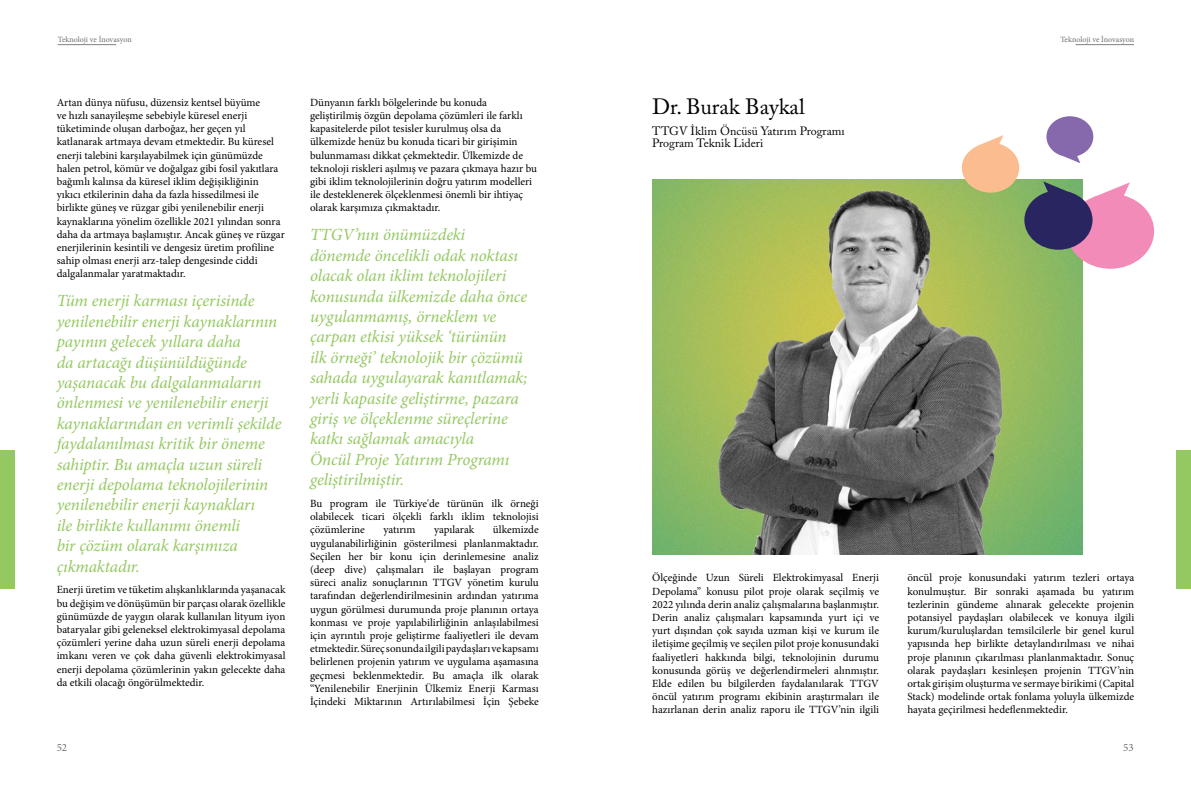
<style>
.page{position:relative;width:1191px;height:794px;background:#fff}
.page>*{position:absolute;margin:0;border:0;box-sizing:border-box;transform-origin:0 0}
.t1{font:22px "Adobe Caslon Pro";color:#000}
.t2{font:italic 17px/20.4px "Minion Pro";letter-spacing:-.005em;color:#94c861}
.t3{font:12px/12px "Adobe Caslon Pro";color:#000}
.t4{font:11px/13.2px "Minion Pro";color:#000;text-align:justify}
.t5{font:11px "Minion Pro";color:#6d6e71}
.t6{font:8px "Minion Pro";letter-spacing:-.005em;color:#6d6e71}
</style>
<div class="page">
<hr style="left:58px;top:44px;width:58px;height:1px;background:#808285">
<hr style="left:1075px;top:44px;width:59px;height:1px;background:#808285">
<img style="left:652px;top:179px;width:430px;height:375px">
<div style="left:1176px;top:450px;width:15px;height:139px;background:#94c861"></div>
<div style="left:0;top:450px;width:14px;height:139px;background:#94c861"></div>
<svg style="left:961px;top:116px;width:193px;height:153px"></svg>
<p class="t6" style="left:58px;top:34px;width:75px">Teknoloji ve İnovasyon</p>
<p class="t6" style="left:1060px;top:34px;width:75px">Teknoloji ve İnovasyon</p>
<p class="t4" style="left:57px;top:96px;width:229px;text-align:left">Artan dünya nüfusu, düzensiz kentsel büyüme<br>ve hızlı sanayileşme sebebiyle küresel enerji tüketiminde oluşan darboğaz, her geçen yıl katlanarak artmaya devam etmektedir. Bu küresel enerji talebini karşılayabilmek için günümüzde halen petrol, kömür ve doğalgaz gibi fosil yakıtlara bağımlı kalınsa da küresel iklim değişikliğinin yıkıcı etkilerinin daha da fazla hissedilmesi ile birlikte güneş ve rüzgar gibi yenilenebilir enerji kaynaklarına yönelim özellikle 2021 yılından sonra daha da artmaya başlamıştır. Ancak güneş ve rüzgar enerjilerinin kesintili ve dengesiz üretim profiline sahip olması enerji arz-talep dengesinde ciddi dalgalanmalar yaratmaktadır.</p>
<p class="t2" style="left:57px;top:291px;width:226px">Tüm enerji karması içerisinde yenilenebilir enerji kaynaklarının payının gelecek yıllara daha<br>da artacağı düşünüldüğünde yaşanacak bu dalgalanmaların önlenmesi ve yenilenebilir enerji kaynaklarından en verimli şekilde faydalanılması kritik bir öneme sahiptir. Bu amaçla uzun süreli enerji depolama teknolojilerinin yenilenebilir enerji kaynakları<br>ile birlikte kullanımı önemli<br>bir çözüm olarak karşımıza çıkmaktadır.</p>
<p class="t4" style="left:57px;top:583px;width:230px">Enerji üretim ve tüketim alışkanlıklarında yaşanacak bu değişim ve dönüşümün bir parçası olarak özellikle günümüzde de yaygın olarak kullanılan lityum iyon bataryalar gibi geleneksel elektrokimyasal depolama çözümleri yerine daha uzun süreli enerji depolama imkanı veren ve çok daha güvenli elektrokimyasal enerji depolama çözümlerinin yakın gelecekte daha da etkili olacağı öngörülmektedir.</p>
<p class="t4" style="left:310px;top:96px;width:228px;text-align:left">Dünyanın farklı bölgelerinde bu konuda geliştirilmiş özgün depolama çözümleri ile farklı kapasitelerde pilot tesisler kurulmuş olsa da ülkemizde henüz bu konuda ticari bir girişimin bulunmaması dikkat çekmektedir. Ülkemizde de teknoloji riskleri aşılmış ve pazara çıkmaya hazır bu gibi iklim teknolojilerinin doğru yatırım modelleri ile desteklenerek ölçeklenmesi önemli bir ihtiyaç olarak karşımıza çıkmaktadır.</p>
<p class="t2" style="left:310px;top:225px;width:219px">TTGV’nın önümüzdeki dönemde öncelikli odak noktası olacak olan iklim teknolojileri konusunda ülkemizde daha önce uygulanmamış, örneklem ve çarpan etkisi yüksek ‘türünün<br>ilk örneği’ teknolojik bir çözümü sahada uygulayarak kanıtlamak; yerli kapasite geliştirme, pazara giriş ve ölçeklenme süreçlerine katkı sağlamak amacıyla<br>Öncül Proje Yatırım Programı geliştirilmiştir.</p>
<p class="t4" style="left:310px;top:497px;width:230px">Bu program ile Türkiye'de türünün ilk örneği olabilecek ticari ölçekli farklı iklim teknolojisi çözümlerine</p>
<p class="t4" style="left:310px;top:523px;width:230px;text-indent:183px">ülkemizde uygulanabilirliğinin gösterilmesi planlanmaktadır.<br>Seçilen her bir konu için derinlemesine analiz (deep dive) çalışmaları ile başlayan program süreci analiz sonuçlarının TTGV yönetim kurulu tarafından değerlendirilmesinin ardından yatırıma uygun görülmesi durumunda proje planının ortaya konması ve proje yapılabilirliğinin anlaşılabilmesi için ayrıntılı proje geliştirme faaliyetleri ile devam etmektedir. Süreç sonunda ilgili paydaşları ve kapsamı belirlenen projenin yatırım ve uygulama aşamasına geçmesi beklenmektedir. Bu amaçla ilk olarak “Yenilenebilir Enerjinin Ülkemiz Enerji Karması İçindeki Miktarının Artırılabilmesi İçin Şebeke</p>
<p class="t4" style="left:383px;top:523px;width:34px">yatırım</p>
<p class="t4" style="left:434px;top:523px;width:42px">yapılarak</p>
<h1 class="t1" style="left:652px;top:94px;width:154px">Dr. Burak Baykal</h1>
<p class="t3" style="left:652px;top:124px;width:194px">TTGV İklim Öncüsü Yatırım Programı<br>Program Teknik Lideri</p>
<p class="t4" style="left:652px;top:571px;width:228px">Ölçeğinde Uzun Süreli Elektrokimyasal Enerji Depolama” konusu pilot proje olarak seçilmiş ve 2022 yılında derin analiz çalışmalarına başlanmıştır.<br>Derin analiz çalışmaları kapsamında yurt içi ve yurt dışından çok sayıda uzman kişi ve kurum ile iletişime geçilmiş ve seçilen pilot proje konusundaki faaliyetleri hakkında bilgi, teknolojinin durumu konusunda görüş ve değerlendirmeleri alınmıştır.<br>Elde edilen bu bilgilerden faydalanılarak TTGV öncül yatırım programı ekibinin araştırmaları ile hazırlanan derin analiz raporu ile TTGV’nin ilgili</p>
<p class="t4" style="left:907px;top:571px;width:228px">öncül proje konusundaki yatırım tezleri ortaya konulmuştur. Bir sonraki aşamada bu yatırım tezlerinin gündeme alınarak gelecekte projenin potansiyel paydaşları olabilecek ve konuya ilgili kurum/kuruluşlardan temsilcilerle bir genel kurul yapısında hep birlikte detaylandırılması ve nihai proje planının çıkarılması planlanmaktadır. Sonuç olarak paydaşları kesinleşen projenin TTGV’nin ortak girişim oluşturma ve sermaye birikimi (Capital Stack) modelinde ortak fonlama yoluyla ülkemizde hayata geçirilmesi hedeflenmektedir.</p>
<p class="t5" style="left:57px;top:740px;width:12px">52</p>
<p class="t5" style="left:1123px;top:740px;width:12px">53</p>
</div>
